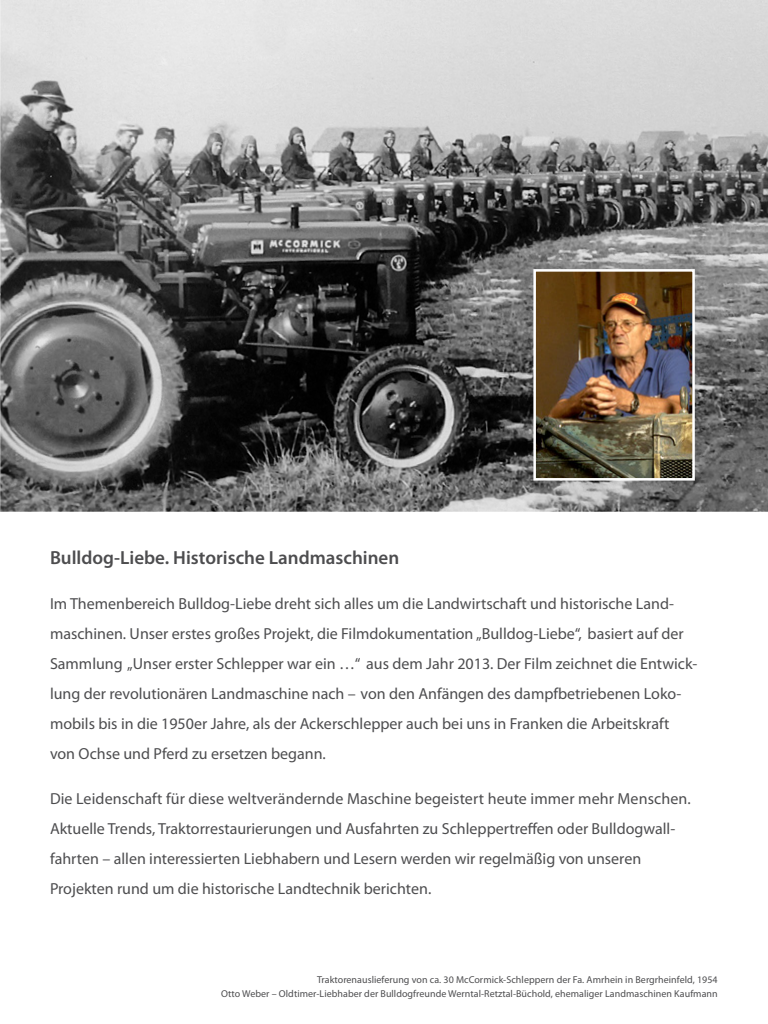
<style>
.page{position:relative;width:768px;height:1024px;background:#fff}
.page>*{position:absolute;margin:0;border:0;box-sizing:border-box;transform-origin:0 0}
.t1{font:600 19px "Myriad Pro";color:#4d4d4f}
.t2{font:16px/30px "Myriad Pro";color:#4d4d4f}
.t3{font:10px/14px "Myriad Pro";letter-spacing:.005em;color:#4d4d4f;text-align:right}
</style>
<div class="page">
<img style="left:0;top:0;width:768px;height:512px">
<img style="left:537px;top:273px;width:154px;height:204px">
<div style="left:533px;top:269px;width:162px;height:212px;border:3px solid #fff"></div>
<p class="t1" style="left:50px;top:546px;width:351px">Bulldog-Liebe. Historische Landmaschinen</p>
<p class="t2" style="left:50px;top:589px;width:649px">Im Themenbereich Bulldog-Liebe dreht sich alles um die Landwirtschaft und historische Land&shy;maschinen. Unser erstes großes Projekt, die Filmdokumentation „Bulldog-Liebe“, basiert auf der Sammlung „Unser erster Schlepper war ein …“ aus dem Jahr 2013. Der Film zeichnet die Entwick&shy;lung der revolutionären Landmaschine nach – von den Anfängen des dampfbetriebenen Loko&shy;mobils bis in die 1950er Jahre, als der Ackerschlepper auch bei uns in Franken die Arbeitskraft von Ochse und Pferd zu ersetzen begann.</p>
<p class="t2" style="left:50px;top:784px;width:642px">Die Leidenschaft für diese weltverändernde Maschine begeistert heute immer mehr Menschen.<br>Aktuelle Trends, Traktorrestaurierungen und Ausfahrten zu Schleppertreffen oder Bulldogwall&shy;fahrten – allen interessierten Liebhabern und Lesern werden wir regelmäßig von unseren Projekten rund um die historische Landtechnik berichten.</p>
<p class="t3" style="left:221px;top:972px;width:498px">Traktorenauslieferung von ca. 30 McCormick-Schleppern der Fa. Amrhein in Bergrheinfeld, 1954<br>Otto Weber – Oldtimer-Liebhaber der Bulldogfreunde Werntal-Retztal-Büchold, ehemaliger Landmaschinen Kaufmann</p>
</div>
